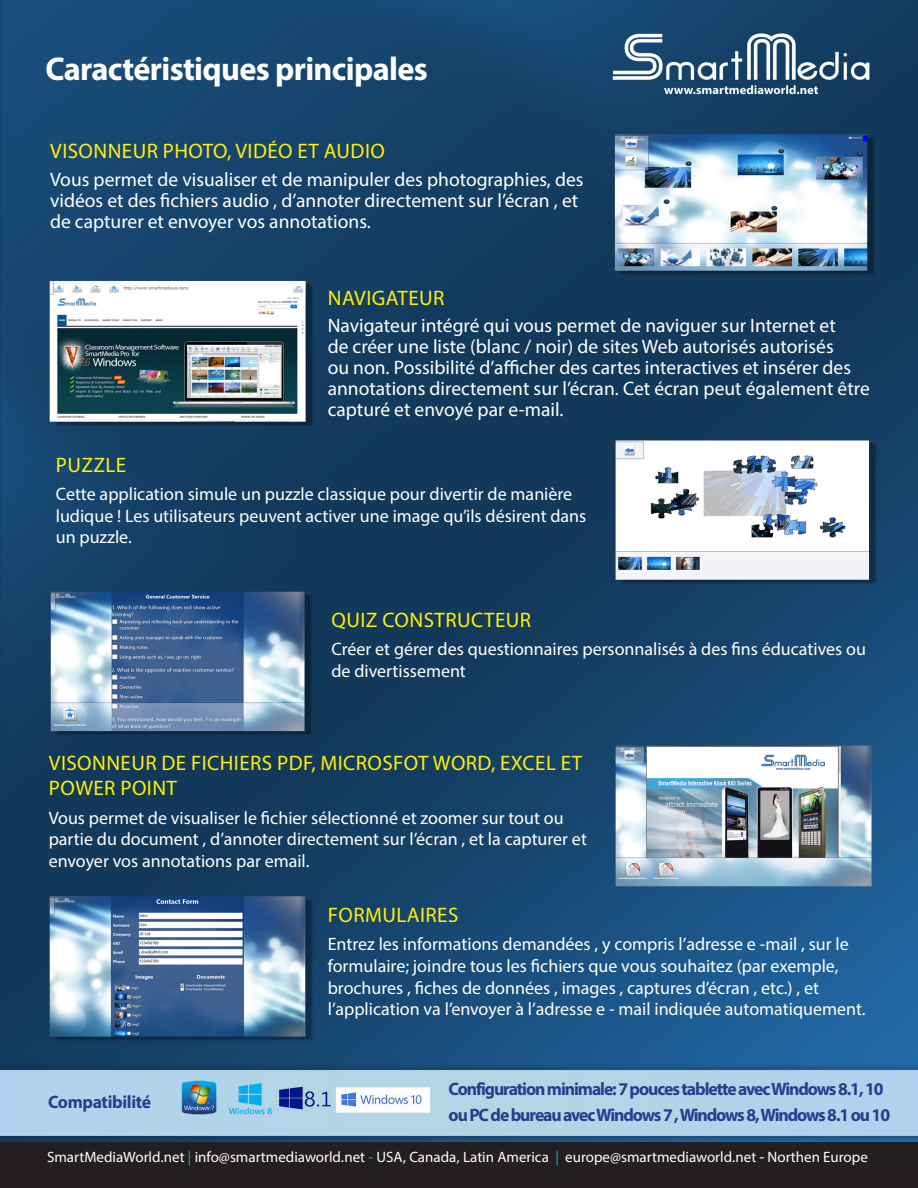
<style>
.page{position:relative;width:918px;height:1188px;background:#fff}
.page>*{position:absolute;margin:0;border:0;box-sizing:border-box;transform-origin:0 0}
.t1{font:700 33px "Myriad Pro";letter-spacing:-.02em;color:#fff}
.t2{font:21px/25.2px "Myriad Pro";letter-spacing:.02em;color:#fff101}
.t3{font:19.5px/21px "Myriad Pro";color:#fff}
.t4{font:18px/21.6px "Myriad Pro";color:#fff}
.t5{font:700 18px/25.5px "Myriad Pro";letter-spacing:-.06em;color:#253f8e}
.t6{font:700 18px "Myriad Pro";letter-spacing:-.02em;color:#253f8e}
.t7{font:15px "Myriad Hebrew";color:#fff}
.s1{color:#00aeef}
</style>
<div class="page">
<img style="left:0;top:0;width:918px;height:1142px">
<div style="left:0;top:1142px;width:918px;height:46px;background:#231f20"></div>
<p class="t1" style="left:45px;top:47px;width:384px">Caractéristiques principales</p>
<p class="t2" style="left:50px;top:138px;width:336px">VISONNEUR PHOTO, VIDÉO ET AUDIO</p>
<p class="t3" style="left:50px;top:169px;width:535px">Vous permet de visualiser et de manipuler des photographies, des vidéos et des fichiers audio , d’annoter directement sur l’écran , et de capturer et envoyer vos annotations.</p>
<p class="t2" style="left:328px;top:285px;width:118px">NAVIGATEUR</p>
<p class="t3" style="left:328px;top:315px;width:544px">Navigateur intégré qui vous permet de naviguer sur Internet et<br>de créer une liste (blanc / noir) de sites Web autorisés autorisés<br>ou non. Possibilité d’afficher des cartes interactives et insérer des annotations directement sur l’écran. Cet écran peut également être capturé et envoyé par e-mail.</p>
<p class="t2" style="left:56px;top:452px;width:72px">PUZZLE</p>
<p class="t4" style="left:56px;top:483px;width:532px">Cette application simule un puzzle classique pour divertir de manière ludique ! Les utilisateurs peuvent activer une image qu’ils désirent dans un puzzle.</p>
<p class="t2" style="left:332px;top:607px;width:201px">QUIZ CONSTRUCTEUR</p>
<p class="t4" style="left:331px;top:638px;width:536px">Créer et gérer des questionnaires personnalisés à des fins éducatives ou de divertissement</p>
<p class="t2" style="left:49px;top:750px;width:535px">VISONNEUR DE FICHIERS PDF, MICROSFOT WORD, EXCEL ET<br>POWER POINT</p>
<p class="t4" style="left:49px;top:806px;width:540px">Vous permet de visualiser le fichier sélectionné et zoomer sur tout ou partie du document , d’annoter directement sur l’écran , et la capturer et envoyer vos annotations par email.</p>
<p class="t2" style="left:328px;top:902px;width:132px">FORMULAIRES</p>
<p class="t4" style="left:328px;top:933px;width:539px">Entrez les informations demandées , y compris l’adresse e -mail , sur le formulaire; joindre tous les fichiers que vous souhaitez (par exemple, brochures , fiches de données , images , captures d’écran , etc.) , et l’application va l’envoyer à l’adresse e - mail indiquée automatiquement.</p>
<p class="t5" style="left:449px;top:1076px;width:443px">Configuration minimale: 7 pouces tablette avec Windows 8.1, 10 ou PC de bureau avec Windows 7 , Windows 8, Windows 8.1 ou 10</p>
<p class="t7" style="left:47px;top:1149px;width:822px">SmartMediaWorld.net <span class="s1">|</span> info@smartmediaworld.net <span class="s1">-</span> USA, Canada, Latin America <span class="s1">|</span> europe@smartmediaworld.net - Northen Europe</p>
<p class="t6" style="left:48px;top:1090px;width:105px">Compatibilité</p>
</div>
